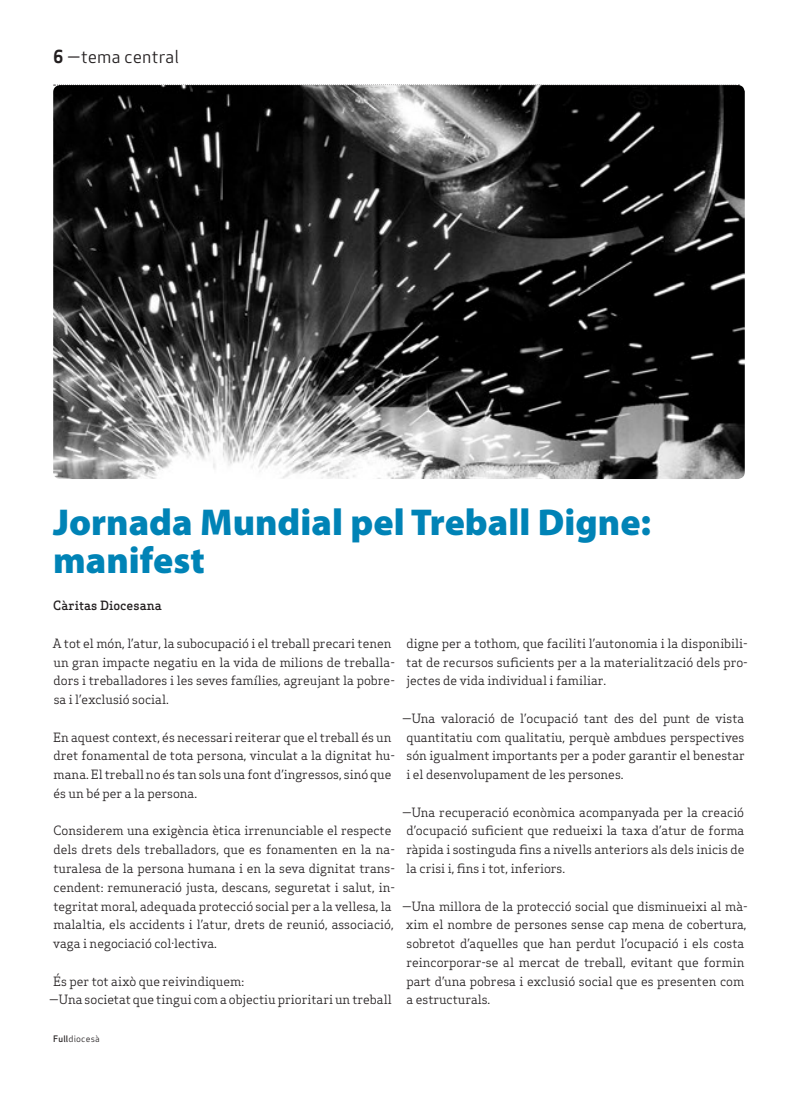
<style>
.page{position:relative;width:798px;height:1099px;background:#fff}
.page>*{position:absolute;margin:0;border:0;box-sizing:border-box;transform-origin:0 0}
.Titulars{font:900 37.5px/37.5px "Myriad Pro";color:#0083b6}
.Capçalera{font:17.5px "Apex Sans Book T";color:#231f20}
.Text_General{font:12.5px/18.8px "Apex Serif";color:#231f20}
.Autors{font:500 12.5px "Apex Serif";color:#231f20}
.Data_Peu{font:8.75px "Apex Sans Book T";letter-spacing:.02em;color:#231f20}
.s1{font-family:"Apex Sans Bold T"}
.s2{font-family:"Apex Sans Medium T"}
</style>
<div class="page">
<img style="left:53px;top:85px;width:691px;height:394px">
<p class="Capçalera" style="left:53px;top:46px;width:127px"><span class="s1">6</span> —tema central</p>
<p class="Titulars" style="left:53px;top:502px;width:599px">Jornada Mundial pel Treball Digne: manifest</p>
<p class="Autors" style="left:53px;top:598px;width:110px">Càritas Diocesana</p>
<p class="Text_General" style="left:53px;top:633px;width:343px">A tot el món, l’atur, la subocupació i el treball precari tenen un gran impacte negatiu en la vida de milions de treballa&shy;dors i treballadores i les seves famílies, agreujant la pobre&shy;sa i l’exclusió social.</p>
<p class="Text_General" style="left:53px;top:727px;width:343px">En aquest context, és necessari reiterar que el treball és un dret fonamental de tota persona, vinculat a la dignitat hu&shy;mana. El treball no és tan sols una font d’ingressos, sinó que és un bé per a la persona.</p>
<p class="Text_General" style="left:53px;top:821px;width:343px">Considerem una exigència ètica irrenunciable el respecte dels drets dels treballadors, que es fonamenten en la na&shy;turalesa de la persona humana i en la seva dignitat trans&shy;cendent: remuneració justa, descans, seguretat i salut, in&shy;tegritat moral, adequada protecció social per a la vellesa, la malaltia, els accidents i l’atur, drets de reunió, associació, vaga i negociació col·lectiva.</p>
<p class="Text_General" style="left:53px;top:971px;width:192px">És per tot això que reivindiquem:</p>
<p class="Text_General" style="left:49px;top:990px;width:344px">—Una societat que tingui com a objectiu prioritari un treball</p>
<p class="Text_General" style="left:406px;top:633px;width:343px;text-align:justify">digne per a tothom, que faciliti l’autonomia i la disponibili&shy;tat de recursos suficients per a la materialització dels pro&shy;jectes de vida individual i familiar.</p>
<p class="Text_General" style="left:406px;top:708px;width:340px;text-align:justify;text-indent:-4px">—Una valoració de l’ocupació tant des del punt de vista quantitatiu com qualitatiu, perquè ambdues perspectives són igualment importants per a poder garantir el benestar i el desenvolupament de les persones.</p>
<p class="Text_General" style="left:406px;top:802px;width:339px;text-align:justify;text-indent:-4px">—Una recuperació econòmica acompanyada per la creació d’ocupació suficient que redueixi la taxa d’atur de forma ràpida i sostinguda fins a nivells anteriors als dels inicis de la crisi i, fins i tot, inferiors.</p>
<p class="Text_General" style="left:405px;top:896px;width:343px;text-indent:-4px">—Una millora de la protecció social que disminueixi al mà&shy;xim el nombre de persones sense cap mena de cobertura, sobretot d’aquelles que han perdut l’ocupació i els costa reincorporar-se al mercat de treball, evitant que formin part d’una pobresa i exclusió social que es presenten com a estructurals.</p>
<p class="Data_Peu" style="left:53px;top:1032px;width:48px"><span class="s2">Full</span>diocesà</p>
</div>
